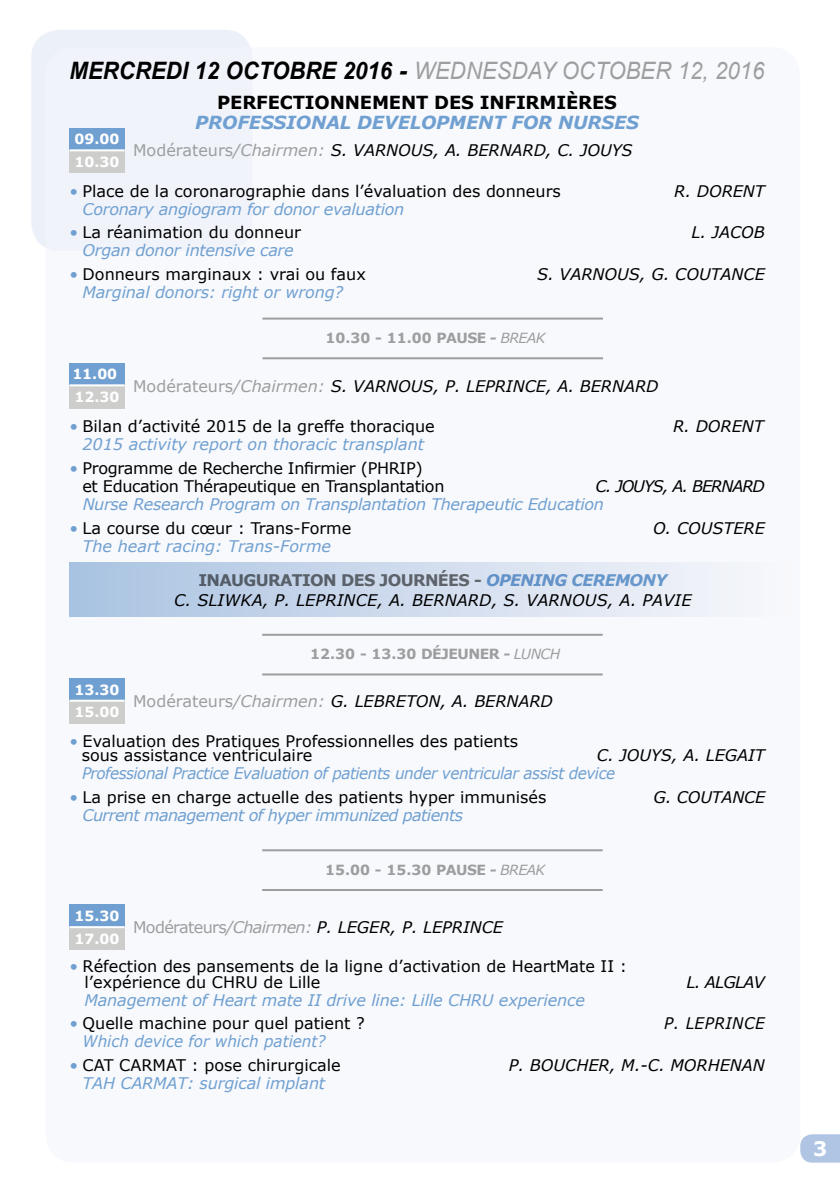
<style>
.page{position:relative;width:840px;height:1191px;background:#fff}
.page>*{position:absolute;margin:0;border:0;box-sizing:border-box;transform-origin:0 0}
.t1{font:italic 24px "Arial";letter-spacing:.005em;color:#9c9e9f;scale:.92 1}
.t2{font:700 20px "Verdana";color:#fff}
.t3{font:italic 700 18px "Verdana";letter-spacing:-.01em;color:#70a0d1}
.t4{font:700 18px "Verdana";letter-spacing:-.01em;color:#000}
.t5{font:16px/14px "Verdana";color:#000}
.t6{font:italic 16px "Verdana";color:#000}
.t7{font:italic 16px "Verdana";letter-spacing:-.02em;color:#70a0d1}
.t8{font:italic 16px/34px "Verdana";color:#70a0d1}
.t9{font:16px/18px "Verdana";letter-spacing:-.02em;color:#000}
.t10{font:italic 16px "Verdana";letter-spacing:-.02em;color:#70a0d1;scale:.95 1}
.t11{font:italic 16px "Verdana";letter-spacing:-.04em;color:#70a0d1}
.t12{font:italic 16px "Verdana";color:#70a0d1;scale:.95 1}
.t13{font:italic 16px "Verdana";letter-spacing:-.06em;color:#000}
.t14{font:italic 16px "Verdana";letter-spacing:.03em;color:#000;scale:.95 1}
.t15{font:700 14px "Verdana";letter-spacing:-.02em;color:#9c9e9f}
.t16{font:700 14px "Verdana";color:#fff}
.t17{font:700 14px "Verdana";letter-spacing:-.04em;color:#9c9e9f}
.s1{font-weight:700;color:#000}
.s2{font-style:normal;color:#9c9e9f}
.s3{color:#9c9e9f}
.s4{color:#70a0d1}
.s5{font-style:italic}
.s6{font-weight:400;font-style:italic}
.s7{font-weight:700;font-style:normal;color:#707172}
.s8{font-weight:700}
</style>
<div class="page">
<svg style="left:800px;top:1134px;width:39px;height:28px"></svg>
<div style="left:31px;top:30px;width:221px;height:221px;background:#ecf0f8;border-radius:28px"></div>
<div style="left:45px;top:47px;width:754px;height:1115px;background:#f8f9fc;border-radius:28px"></div>
<div style="left:69px;top:128px;width:55px;height:22px;background:#70a0d1"></div>
<div style="left:69px;top:150px;width:55px;height:23px;background:#cdcdcc"></div>
<hr style="left:69px;top:149px;width:55px;height:2px;background:#fff">
<div style="left:69px;top:363px;width:55px;height:22px;background:#70a0d1"></div>
<div style="left:69px;top:385px;width:55px;height:23px;background:#cdcdcc"></div>
<hr style="left:69px;top:384px;width:55px;height:2px;background:#fff">
<div style="left:69px;top:678px;width:55px;height:22px;background:#70a0d1"></div>
<div style="left:69px;top:700px;width:55px;height:23px;background:#cdcdcc"></div>
<hr style="left:69px;top:699px;width:55px;height:2px;background:#fff">
<div style="left:69px;top:904px;width:55px;height:23px;background:#70a0d1"></div>
<div style="left:69px;top:927px;width:55px;height:22px;background:#cdcdcc"></div>
<hr style="left:69px;top:926px;width:55px;height:2px;background:#fff">
<hr style="left:262px;top:317px;width:340px;height:2px;background:#9c9e9f">
<hr style="left:262px;top:357px;width:340px;height:2px;background:#9c9e9f">
<hr style="left:262px;top:634px;width:340px;height:2px;background:#9c9e9f">
<hr style="left:262px;top:673px;width:340px;height:2px;background:#9c9e9f">
<hr style="left:262px;top:849px;width:340px;height:2px;background:#9c9e9f">
<hr style="left:262px;top:889px;width:340px;height:2px;background:#9c9e9f">
<div style="left:69px;top:563px;width:722px;height:54px;background:linear-gradient(to right,#aac3e1,#f9f8fb)"></div>
<h1 class="t1" style="left:69px;top:54px;width:756px"><span class="s1">MERCREDI 12 OCTOBRE 2016 -</span> WEDNESDAY OCTOBER 12, 2016</h1>
<p class="t4" style="left:217px;top:89px;width:401px">PERFECTIONNEMENT DES INFIRMIÈRES</p>
<p class="t3" style="left:195px;top:109px;width:445px">PROFESSIONAL DEVELOPMENT FOR NURSES</p>
<p class="t16" style="left:75px;top:129px;width:46px">09.00</p>
<p class="t6" style="left:133px;top:140px;width:500px"><span class="s2">Modérateurs</span><span class="s3">/Chairmen:</span> S. VARNOUS, A. BERNARD, C. JOUYS</p>
<p class="t16" style="left:75px;top:152px;width:46px">10.30</p>
<p class="t5" style="left:69px;top:184px;width:492px"><span class="s4">•</span> Place de la coronarographie dans l’évaluation des donneurs</p>
<p class="t6" style="left:673px;top:180px;width:92px">R. DORENT</p>
<p class="t7" style="left:83px;top:198px;width:323px">Coronary angiogram for donor evaluation</p>
<p class="t5" style="left:69px;top:225px;width:233px"><span class="s4">•</span> La réanimation du donneur</p>
<p class="t6" style="left:691px;top:221px;width:75px">L. JACOB</p>
<p class="t7" style="left:83px;top:239px;width:212px">Organ donor intensive care</p>
<p class="t5" style="left:69px;top:267px;width:297px"><span class="s4">•</span> Donneurs marginaux : vrai ou faux</p>
<p class="t6" style="left:537px;top:263px;width:229px">S. VARNOUS, G. COUTANCE</p>
<p class="t7" style="left:83px;top:281px;width:262px">Marginal donors: right or wrong?</p>
<p class="t15" style="left:325px;top:328px;width:221px">10.30 - 11.00 PAUSE <span class="s5">-</span> <span class="s6">BREAK</span></p>
<p class="t16" style="left:72px;top:364px;width:46px">11.00</p>
<p class="t6" style="left:133px;top:375px;width:526px"><span class="s2">Modérateurs</span><span class="s3">/Chairmen:</span> S. VARNOUS, P. LEPRINCE, A. BERNARD</p>
<p class="t16" style="left:75px;top:387px;width:46px">12.30</p>
<p class="t5" style="left:69px;top:419px;width:366px"><span class="s4">•</span> Bilan d’activité 2015 de la greffe thoracique</p>
<p class="t6" style="left:672px;top:415px;width:92px">R. DORENT</p>
<p class="t8" style="left:82px;top:427px;width:343px">2015 activity report on thoracic transplant</p>
<p class="t9" style="left:82px;top:459px;width:363px;text-indent:-13px"><span class="s4">•</span> Programme de Recherche Infirmier (PHRIP)<br>et Education Thérapeutique en Transplantation</p>
<p class="t13" style="left:595px;top:475px;width:171px">C. JOUYS, A. BERNARD</p>
<p class="t7" style="left:83px;top:493px;width:522px">Nurse Research Program on Transplantation Therapeutic Education</p>
<p class="t5" style="left:69px;top:520px;width:283px"><span class="s4">•</span> La course du cœur : Trans-Forme</p>
<p class="t6" style="left:652px;top:517px;width:113px">O. COUSTERE</p>
<p class="t8" style="left:198px;top:528px;width:470px;text-indent:-116px">The heart racing: Trans-Forme<br><span class="s7">INAUGURATION DES JOURNÉES -</span> <span class="s8">OPENING CEREMONY</span></p>
<p class="t6" style="left:174px;top:589px;width:518px">C. SLIWKA, P. LEPRINCE, A. BERNARD, S. VARNOUS, A. PAVIE</p>
<p class="t17" style="left:310px;top:644px;width:251px">12.30 - 13.30 DÉJEUNER <span class="s5">-</span> <span class="s6">LUNCH</span></p>
<p class="t16" style="left:75px;top:679px;width:46px">13.30</p>
<p class="t6" style="left:133px;top:690px;width:421px"><span class="s2">Modérateurs</span><span class="s3">/Chairmen:</span> G. LEBRETON, A. BERNARD</p>
<p class="t16" style="left:75px;top:702px;width:46px">15.00</p>
<p class="t5" style="left:82px;top:734px;width:437px;text-indent:-12px"><span class="s4">•</span> Evaluation des Pratiques Professionnelles des patients sous assistance ventriculaire</p>
<p class="t6" style="left:596px;top:744px;width:169px">C. JOUYS, A. LEGAIT</p>
<p class="t10" style="left:82px;top:762px;width:562px">Professional Practice Evaluation of patients under ventricular assist device</p>
<p class="t5" style="left:69px;top:790px;width:478px"><span class="s4">•</span> La prise en charge actuelle des patients hyper immunisés</p>
<p class="t6" style="left:653px;top:786px;width:113px">G. COUTANCE</p>
<p class="t11" style="left:83px;top:804px;width:382px">Current management of hyper immunized patients</p>
<p class="t15" style="left:325px;top:859px;width:221px">15.00 - 15.30 PAUSE <span class="s5">-</span> <span class="s6">BREAK</span></p>
<p class="t16" style="left:75px;top:906px;width:46px">15.30</p>
<p class="t6" style="left:133px;top:916px;width:371px"><span class="s2">Modérateurs</span><span class="s3">/Chairmen:</span> P. LEGER, P. LEPRINCE</p>
<p class="t16" style="left:75px;top:929px;width:46px">17.00</p>
<p class="t5" style="left:84px;top:957px;width:543px;line-height:16px;text-indent:-15px"><span class="s4">•</span> Réfection des pansements de la ligne d’activation de HeartMate II : l’expérience du CHRU de Lille</p>
<p class="t6" style="left:686px;top:970px;width:80px">L. ALGLAV</p>
<p class="t7" style="left:84px;top:988px;width:501px">Management of Heart mate II drive line: Lille CHRU experience</p>
<p class="t5" style="left:69px;top:1016px;width:297px"><span class="s4">•</span> Quelle machine pour quel patient ?</p>
<p class="t14" style="left:664px;top:1012px;width:107px">P. LEPRINCE</p>
<p class="t12" style="left:83px;top:1030px;width:257px">Which device for which patient?</p>
<p class="t5" style="left:69px;top:1058px;width:272px"><span class="s4">•</span> CAT CARMAT : pose chirurgicale</p>
<p class="t6" style="left:508px;top:1054px;width:257px">P. BOUCHER, M.-C. MORHENAN</p>
<p class="t7" style="left:83px;top:1072px;width:244px">TAH CARMAT: surgical implant</p>
<p class="t2" style="left:812px;top:1134px;width:16px">3</p>
</div>
